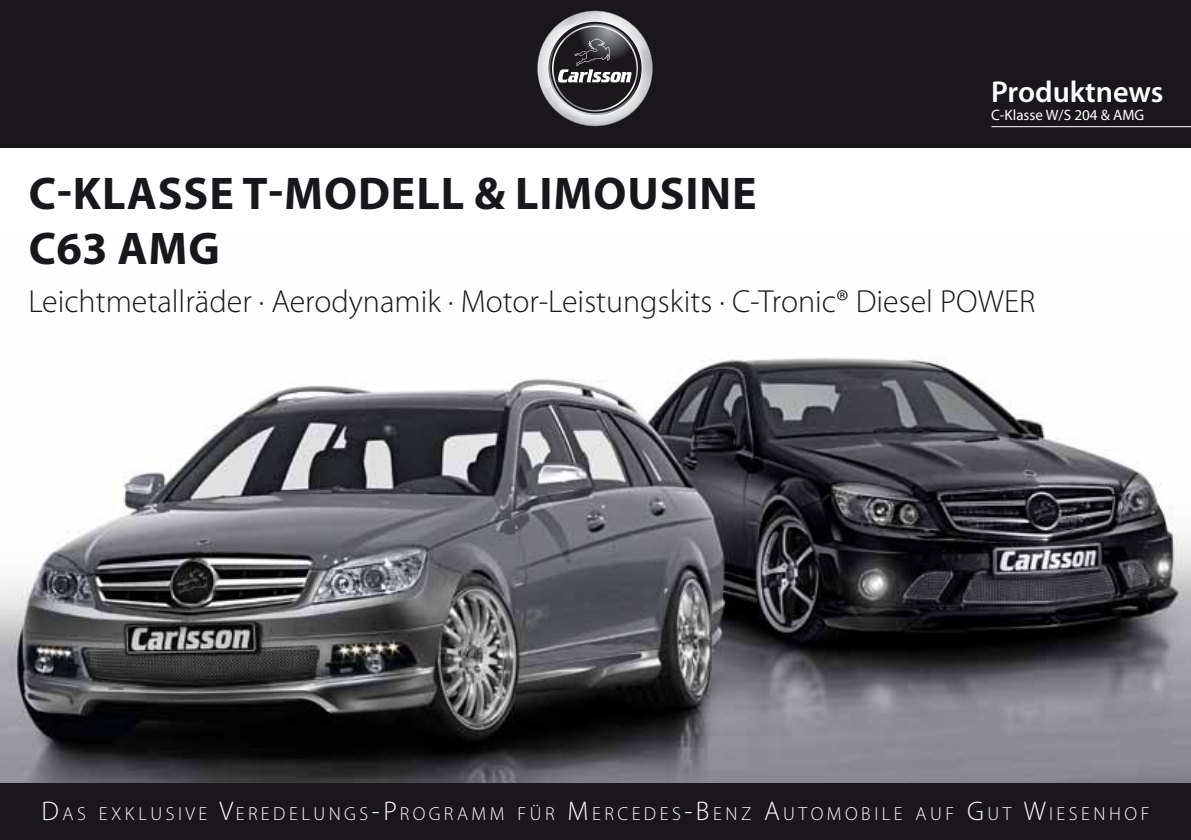
<style>
.page{position:relative;width:1191px;height:840px;background:#fff}
.page>*{position:absolute;margin:0;border:0;box-sizing:border-box;transform-origin:0 0}
.t1{font:700 46px/55.2px "Myriad Pro";letter-spacing:.02em;color:#1a171c}
.t2{font:300 32px "Myriad Pro";color:#1a171c}
.t3{font:600 30.2px "Myriad Pro";color:#fff}
.t4{font:300 18.8px "Myriad Pro";letter-spacing:.185em;color:#fff}
.t5{font:15px "Myriad Pro";color:#fff}
.s1{font-size:27px}
</style>
<div class="page">
<img style="left:0;top:358px;width:1191px;height:424px">
<div style="left:0;top:0;width:1191px;height:148px;background:#1a171c"></div>
<div style="left:0;top:782px;width:1191px;height:57px;background:#1a171c"></div>
<svg style="left:537px;top:11px;width:115px;height:115px"></svg>
<hr style="left:991px;top:126px;width:200px;height:1px;background:#fff">
<h3 class="t3" style="left:991px;top:73px;width:174px">Produktnews</h3>
<p class="t5" style="left:991px;top:106px;width:155px">C-Klasse W/S 204 &amp; AMG</p>
<h1 class="t1" style="left:29px;top:164px;width:729px">C-KLASSE T-MODELL &amp; LIMOUSINE<br>C63 AMG</h1>
<h2 class="t2" style="left:28px;top:282px;width:1008px">Leichtmetallräder · Aerodynamik · Motor-Leistungskits · C-Tronic® Diesel POWER</h2>
<p class="t4" style="left:42px;top:802px;width:1109px"><span class="s1">D</span>AS EXKLUSIVE <span class="s1">V</span>ERED ELUNGS<span class="s1">-P</span>ROGRAMM FÜR <span class="s1">M</span> ERCED ES<span class="s1">-B</span>ENZ <span class="s1">A</span>UTOMOB ILE AUF <span class="s1">G</span> UT <span class="s1">W</span>IESENHOF</p>
</div>
